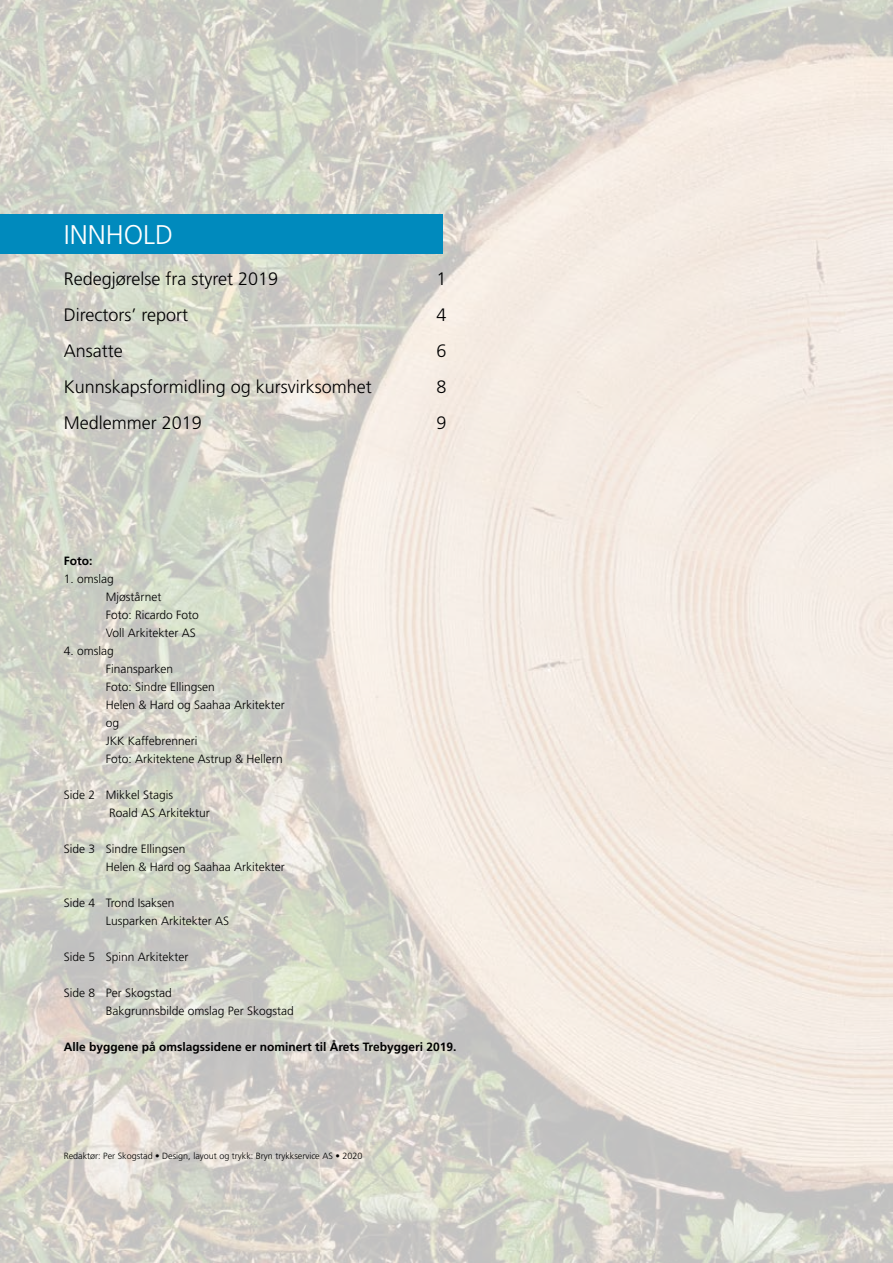
<style>
.page{position:relative;width:893px;height:1263px;background:#fff}
.page>*{position:absolute;margin:0;border:0;box-sizing:border-box;transform-origin:0 0}
.t1{font:300 27px "Frutiger";color:#fff}
.t2{font:300 18px "Frutiger";color:#000}
.t3{font:300 12px/18px "Frutiger";color:#000}
.t4{font:700 12px "Frutiger";color:#000}
.t5{font:300 9px "Frutiger";color:#000}
</style>
<div class="page">
<img style="left:0;top:0;width:893px;height:1263px">
<div style="left:0;top:214px;width:442px;height:39px;background:#008abd"></div>
<h1 class="t1" style="left:64px;top:220px;width:111px">INNHOLD</h1>
<h2 class="t2" style="left:64px;top:269px;width:216px">Redegjørelse fra styret 2019</h2>
<h2 class="t2" style="left:436px;top:269px;width:12px">1</h2>
<h2 class="t2" style="left:64px;top:305px;width:126px">Directors’ report</h2>
<h2 class="t2" style="left:436px;top:305px;width:12px">4</h2>
<h2 class="t2" style="left:64px;top:341px;width:61px">Ansatte</h2>
<h2 class="t2" style="left:436px;top:341px;width:12px">6</h2>
<h2 class="t2" style="left:64px;top:377px;width:310px">Kunnskapsformidling og kursvirksomhet</h2>
<h2 class="t2" style="left:436px;top:377px;width:12px">8</h2>
<h2 class="t2" style="left:64px;top:413px;width:140px">Medlemmer 2019</h2>
<h2 class="t2" style="left:436px;top:413px;width:12px">9</h2>
<p class="t4" style="left:64px;top:553px;width:30px">Foto:</p>
<p class="t3" style="left:106px;top:569px;width:95px;text-indent:-42px">1. omslag<br>Mjøstårnet<br>Foto: Ricardo Foto<br>Voll Arkitekter AS</p>
<p class="t3" style="left:106px;top:641px;width:181px;text-indent:-42px">4. omslag<br>Finansparken<br>Foto: Sindre Ellingsen<br>Helen &amp; Hard og Saahaa Arkitekter og<br>JKK Kaffebrenneri<br>Foto: Arkitektene Astrup &amp; Hellern</p>
<p class="t3" style="left:109px;top:785px;width:102px;text-indent:-45px">Side 2 Mikkel Stagis<br>Roald AS Arkitektur</p>
<p class="t3" style="left:106px;top:839px;width:181px;text-indent:-42px">Side 3 Sindre Ellingsen<br>Helen &amp; Hard og Saahaa Arkitekter</p>
<p class="t3" style="left:106px;top:893px;width:125px;text-indent:-42px">Side 4 Trond Isaksen<br>Lusparken Arkitekter AS</p>
<p class="t3" style="left:64px;top:947px;width:126px">Side 5 Spinn Arkitekter</p>
<p class="t3" style="left:106px;top:983px;width:190px;text-indent:-42px">Side 8 Per Skogstad<br>Bakgrunnsbilde omslag Per Skogstad</p>
<p class="t4" style="left:64px;top:1039px;width:394px">Alle byggene på omslagssidene er nominert til Årets Trebyggeri 2019.</p>
<p class="t5" style="left:64px;top:1150px;width:300px">Redaktør: Per Skogstad • Design, layout og trykk: Bryn trykkservice AS • 2020</p>
</div>
